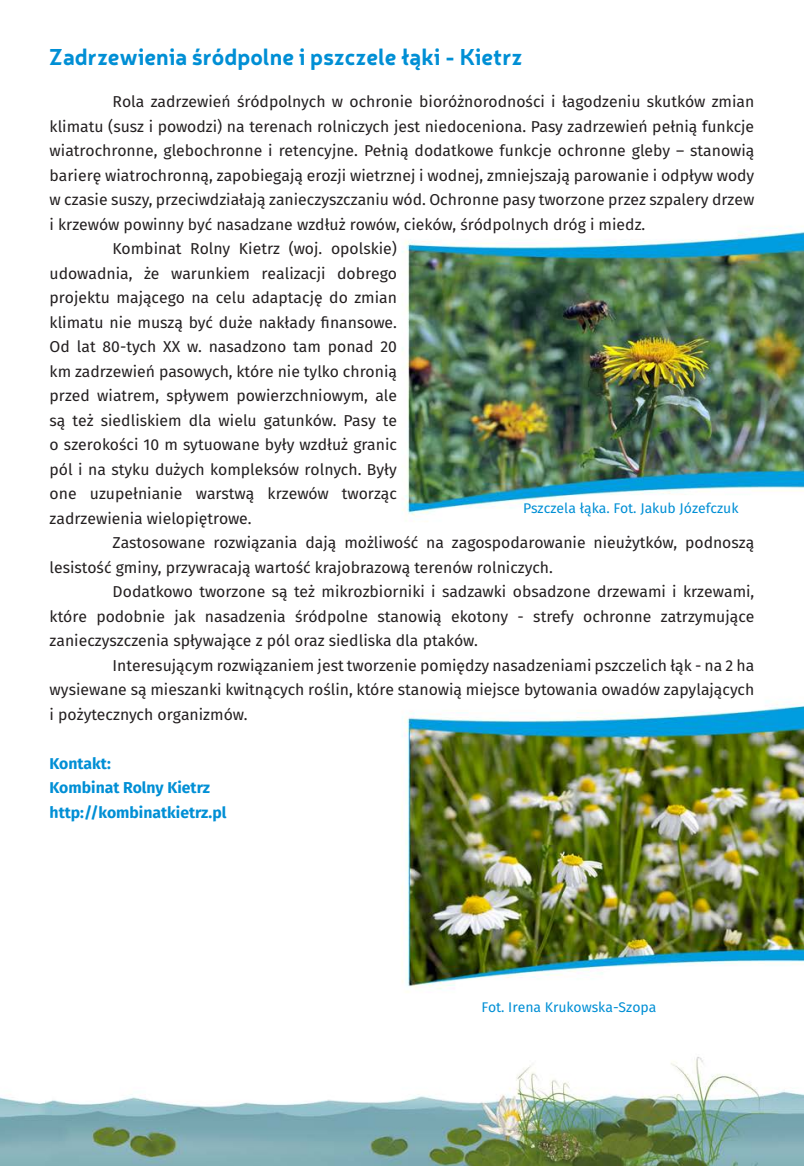
<style>
.page{position:relative;width:804px;height:1166px;background:#fff}
.page>*{position:absolute;margin:0;border:0;box-sizing:border-box;transform-origin:0 0}
.t1{font:700 22.75px "Neris";color:#008fd5}
.t2{font:15.75px/24.5px "Fira Sans";color:#231f20;text-align:justify}
.t3{font:700 15.75px "Fira Sans";color:#008fd5}
.t4{font:14px "Fira Sans";color:#008fd5}
</style>
<div class="page">
<img style="left:0;top:226px;width:804px;height:940px">
<p class="t1" style="left:49px;top:40px;width:475px">Zadrzewienia śródpolne i pszczele łąki - Kietrz</p>
<p class="t2" style="left:50px;top:89px;width:706px;text-indent:63px">Rola zadrzewień śródpolnych w ochronie bioróżnorodności i łagodzeniu skutków zmian klimatu (susz i powodzi) na terenach rolniczych jest niedoceniona. Pasy zadrzewień pełnią funkcje wiatrochronne, glebochronne i retencyjne. Pełnią dodatkowe funkcje ochronne gleby – stanowią barierę wiatrochronną, zapobiegają erozji wietrznej i wodnej, zmniejszają parowanie i odpływ wody w czasie suszy, przeciwdziałają zanieczyszczaniu wód. Ochronne pasy tworzone przez szpalery drzew i krzewów powinny być nasadzane wzdłuż rowów, cieków, śródpolnych dróg i miedz.</p>
<p class="t2" style="left:50px;top:236px;width:349px;text-indent:63px">Kombinat Rolny Kietrz (woj. opolskie) udowadnia, że warunkiem realizacji dobrego projektu mającego na celu adaptację do zmian klimatu nie muszą być duże nakłady finansowe.<br>Od lat 80-tych XX w. nasadzono tam ponad 20 km zadrzewień pasowych, które nie tylko chronią przed wiatrem, spływem powierzchniowym, ale są też siedliskiem dla wielu gatunków. Pasy te o szerokości 10 m sytuowane były wzdłuż granic pól i na styku dużych kompleksów rolnych. Były one uzupełnianie warstwą krzewów tworząc zadrzewienia wielopiętrowe.</p>
<p class="t2" style="left:50px;top:530px;width:706px;text-indent:63px">Zastosowane rozwiązania dają możliwość na zagospodarowanie nieużytków, podnoszą lesistość gminy, przywracają wartość krajobrazową terenów rolniczych.</p>
<p class="t2" style="left:50px;top:579px;width:706px;text-indent:63px">Dodatkowo tworzone są też mikrozbiorniki i sadzawki obsadzone drzewami i krzewami, które podobnie jak nasadzenia śródpolne stanowią ekotony - strefy ochronne zatrzymujące zanieczyszczenia spływające z pól oraz siedliska dla ptaków.</p>
<p class="t2" style="left:50px;top:652px;width:706px;text-indent:63px">Interesującym rozwiązaniem jest tworzenie pomiędzy nasadzeniami pszczelich łąk - na 2 ha wysiewane są mieszanki kwitnących roślin, które stanowią miejsce bytowania owadów zapylających i pożytecznych organizmów.</p>
<p class="t3" style="left:50px;top:750px;width:63px">Kontakt:</p>
<p class="t3" style="left:50px;top:774px;width:162px">Kombinat Rolny Kietrz</p>
<p class="t3" style="left:50px;top:799px;width:178px">http://kombinatkietrz.pl</p>
<p class="t4" style="left:523px;top:497px;width:217px">Pszczela łąka. Fot. Jakub Józefczuk</p>
<p class="t4" style="left:481px;top:997px;width:177px">Fot. Irena Krukowska-Szopa</p>
</div>
